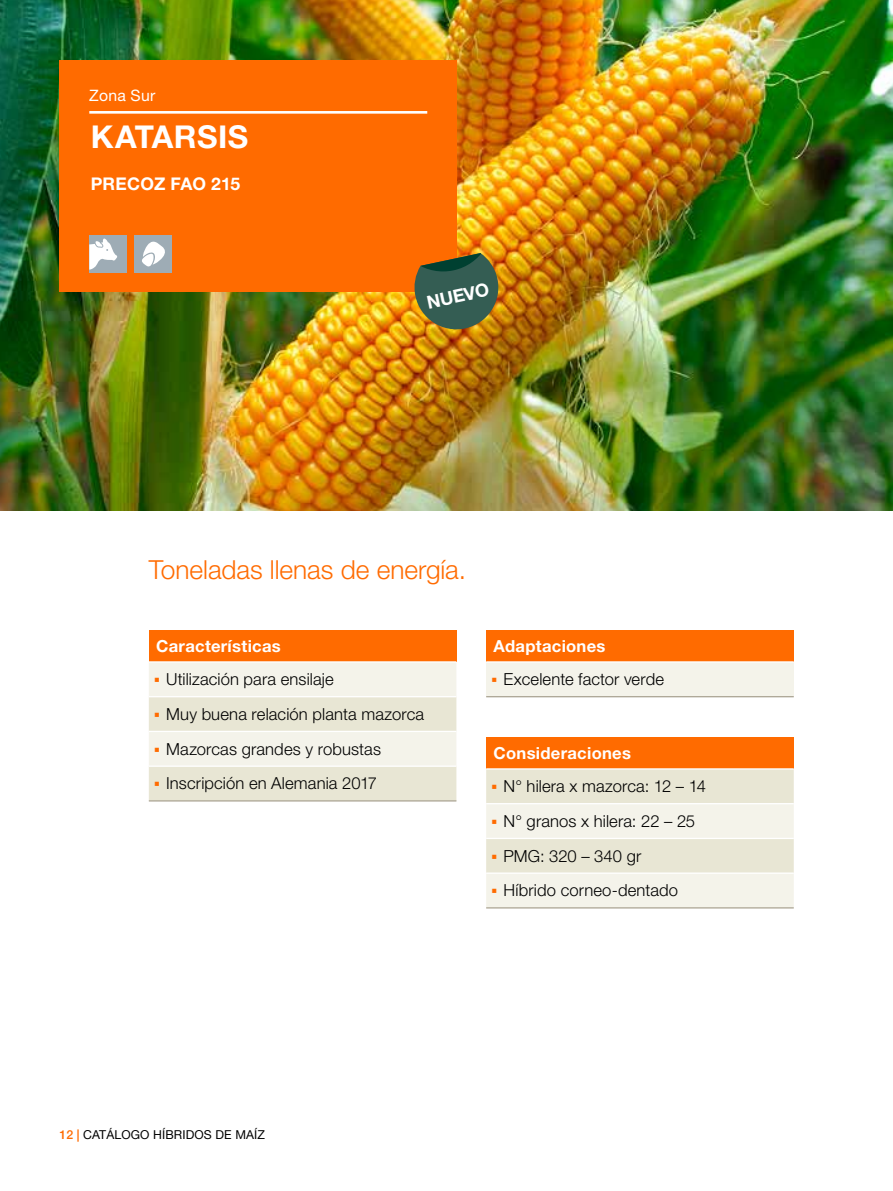
<style>
.page{position:relative;width:893px;height:1191px;background:#fff}
.page>*{position:absolute;margin:0;border:0;box-sizing:border-box;transform-origin:0 0}
.t1{font:700 31.5px "Helvetica Neue LT Std";letter-spacing:.015em;color:#fff}
.t2{font:300 26.25px "Helvetica Neue LT";color:#ff6b00}
.t3{font:700 18.03px "Helvetica Neue LT Std";color:#fff}
.t4{font:700 17.5px "Helvetica Neue LT Std";letter-spacing:.005em;color:#fff}
.t5{font:300 16.62px/34.6px "Helvetica Neue LT Std";letter-spacing:.01em;color:#000}
.t6{font:700 16.62px "Helvetica Neue LT Std";letter-spacing:.015em;color:#fff}
.t7{font:15.75px "Helvetica Neue LT Std";letter-spacing:.02em;color:#fff}
.t8{font:12.25px "Helvetica Neue";letter-spacing:.01em;color:#000}
.s1{font-weight:500;color:#ff6b00}
</style>
<div class="page">
<img style="left:0;top:0;width:893px;height:510px">
<div style="left:486px;top:737px;width:308px;height:32px;background:#ff6b00"></div>
<hr style="left:486px;top:768px;width:308px;height:1px;background:#fff">
<div style="left:486px;top:630px;width:308px;height:32px;background:#ff6b00"></div>
<div style="left:486px;top:662px;width:308px;height:34px;background:#f4f3ea"></div>
<hr style="left:486px;top:696px;width:308px;height:1px;background:#ada796">
<hr style="left:486px;top:661px;width:308px;height:1px;background:#fff">
<div style="left:149px;top:630px;width:307px;height:32px;background:#ff6b00"></div>
<hr style="left:149px;top:661px;width:307px;height:1px;background:#fff">
<div style="left:60px;top:60px;width:397px;height:231px;background:#ff6b00"></div>
<hr style="left:89px;top:111px;width:338px;height:3px;background:#fff">
<div style="left:135px;top:235px;width:37px;height:38px;background:#9eacb5"></div>
<svg style="left:142px;top:241px;width:23px;height:26px"></svg>
<div style="left:89px;top:235px;width:38px;height:38px;background:#9eacb5"></div>
<svg style="left:89px;top:238px;width:29px;height:32px"></svg>
<img style="left:413px;top:253px;width:89px;height:80px">
<svg style="left:486px;top:769px;width:308px;height:139px;background:#eeecdf"></svg>
<svg style="left:149px;top:663px;width:307px;height:138px;background:#eeecdf"></svg>
<p class="t7" style="left:89px;top:86px;width:68px">Zona Sur</p>
<h1 class="t1" style="left:91px;top:117px;width:159px">KATARSIS</h1>
<p class="t4" style="left:91px;top:173px;width:151px">PRECOZ FAO 215</p>
<p class="t3" style="left:425px;top:291px;width:65px;rotate:-12deg">NUEVO</p>
<h2 class="t2" style="left:149px;top:553px;width:319px">Toneladas llenas de energía.</h2>
<p class="t6" style="left:156px;top:636px;width:126px">Características</p>
<p class="t5" style="left:166px;top:661px;width:259px">Utilización para ensilaje<br>Muy buena relación planta mazorca<br>Mazorcas grandes y robustas<br>Inscripción en Alemania 2017</p>
<p class="t6" style="left:494px;top:636px;width:113px">Adaptaciones</p>
<p class="t5" style="left:504px;top:661px;width:162px">Excelente factor verde</p>
<p class="t6" style="left:494px;top:743px;width:139px">Consideraciones</p>
<p class="t5" style="left:504px;top:768px;width:204px">N° hilera x mazorca: 12 – 14<br>N° granos x hilera: 22 – 25<br>PMG: 320 – 340 gr<br>Híbrido corneo-dentado</p>
<p class="t8" style="left:60px;top:1125px;width:207px"><span class="s1">12 |</span> CATÁLOGO HÍBRIDOS DE MAÍZ</p>
</div>
